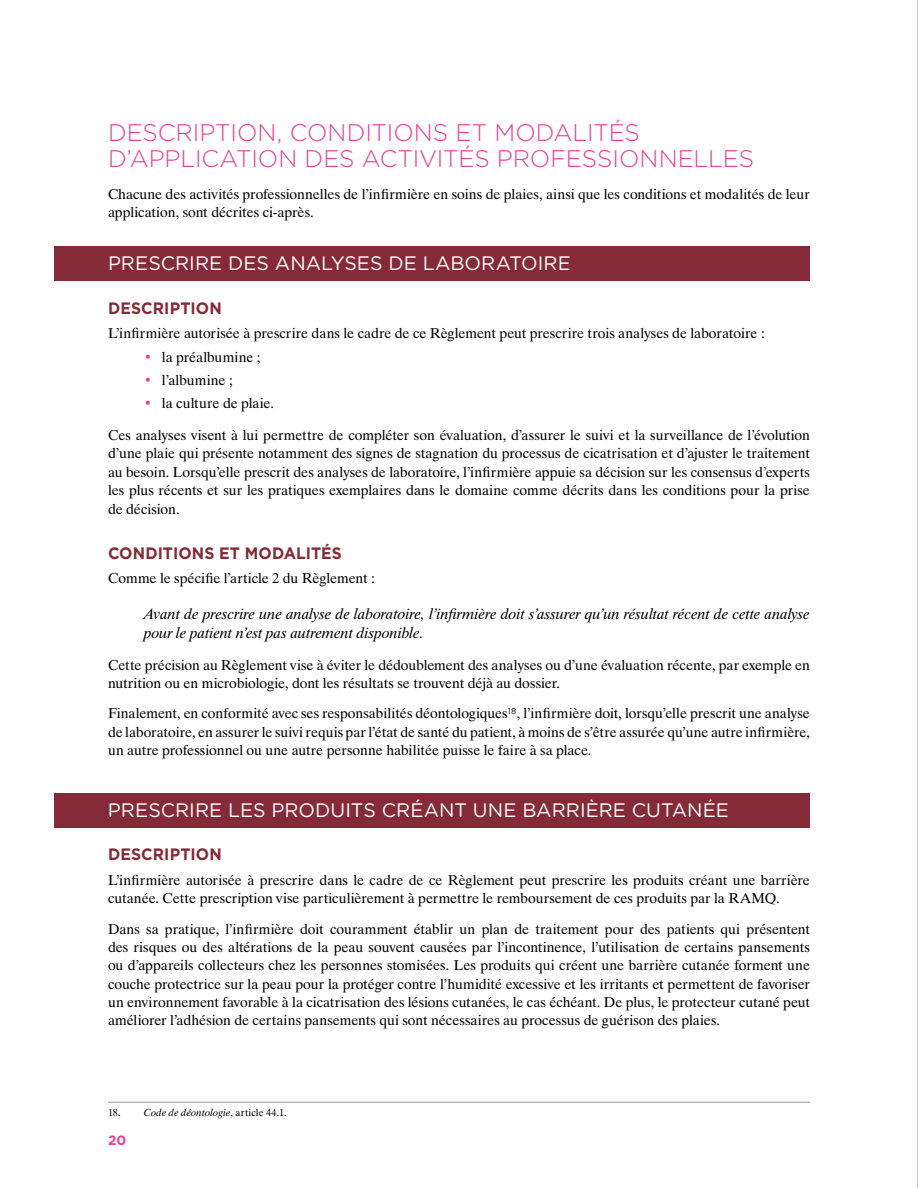
<style>
.page{position:relative;width:918px;height:1188px;background:#fff}
.page>*{position:absolute;margin:0;border:0;box-sizing:border-box;transform-origin:0 0}
.t1{font:300 24px/25.5px "Gotham HTF";letter-spacing:-.005em;color:#e64097}
.t2{font:19.5px "Gotham HTF";letter-spacing:.005em;color:#fff}
.t3{font:700 16.5px "Gotham HTF";letter-spacing:.01em;color:#842b37;scale:.95 1}
.t4{font:italic 15px/18.3px "Dutch 801 BT";color:#000}
.t5{font:14.25px/18.3px "Dutch 801 BT";letter-spacing:-.005em;color:#000}
.t6{font:14.25px "Dutch 801 BT";letter-spacing:.015em;color:#000}
.t7{font:700 13.5px "Gotham HTF";color:#e64097}
.t8{font:italic 10.2px "Dutch 801 BT";letter-spacing:.015em;color:#000}
.s1{color:#e64097}
.s2{font-style:normal}
</style>
<div class="page">
<div style="left:54px;top:246px;width:756px;height:35px;background:#842b37"></div>
<div style="left:54px;top:793px;width:756px;height:34px;background:#842b37"></div>
<hr style="left:108px;top:1102px;width:702px;height:1px;background:#939598">
<hr style="left:917px;top:0;width:1px;height:1188px;background:#bcbec0">
<h1 class="t1" style="left:108px;top:120px;width:648px">DESCRIPTION, CONDITIONS ET MODALITÉS<br>D’APPLICATION DES ACTIVITÉS PROFESSIONNELLES</h1>
<p class="t5" style="left:108px;top:185px;width:703px">Chacune des activités professionnelles de l’infirmière en soins de plaies, ainsi que les conditions et modalités de leur application, sont décrites ci-après.</p>
<h2 class="t2" style="left:108px;top:252px;width:464px">PRESCRIRE DES ANALYSES DE LABORATOIRE</h2>
<p class="t3" style="left:108px;top:298px;width:121px">DESCRIPTION</p>
<p class="t5" style="left:108px;top:324px;width:658px">L’infirmière autorisée à prescrire dans le cadre de ce Règlement peut prescrire trois analyses de laboratoire :</p>
<p class="t5" style="left:144px;top:348px;width:118px"><span class="s1">•</span> la préalbumine ;</p>
<p class="t6" style="left:144px;top:372px;width:91px"><span class="s1">•</span> l’albumine ;</p>
<p class="t5" style="left:144px;top:394px;width:132px"><span class="s1">•</span> la culture de plaie.</p>
<p class="t5" style="left:108px;top:426px;width:704px;text-align:justify">Ces analyses visent à lui permettre de compléter son évaluation, d’assurer le suivi et la surveillance de l’évolution d’une plaie qui présente notamment des signes de stagnation du processus de cicatrisation et d’ajuster le traitement au besoin. Lorsqu’elle prescrit des analyses de laboratoire, l’infirmière appuie sa décision sur les consensus d’experts les plus récents et sur les pratiques exemplaires dans le domaine comme décrits dans les conditions pour la prise de décision.</p>
<p class="t3" style="left:108px;top:543px;width:248px">CONDITIONS ET MODALITÉS</p>
<p class="t5" style="left:108px;top:569px;width:269px">Comme le spécifie l’article 2 du Règlement :</p>
<p class="t4" style="left:144px;top:605px;width:667px">Avant de prescrire une analyse de laboratoire, l’infirmière doit s’assurer qu’un résultat récent de cette analyse pour le patient n’est pas autrement disponible.</p>
<p class="t5" style="left:108px;top:655px;width:704px">Cette précision au Règlement vise à éviter le dédoublement des analyses ou d’une évaluation récente, par exemple en nutrition ou en microbiologie, dont les résultats se trouvent déjà au dossier.</p>
<p class="t5" style="left:108px;top:704px;width:704px;text-align:justify">Finalement, en conformité avec ses responsabilités déontologiques<sup>18</sup>, l’infirmière doit, lorsqu’elle prescrit une analyse de laboratoire, en assurer le suivi requis par l’état de santé du patient, à moins de s’être assurée qu’une autre infirmière, un autre professionnel ou une autre personne habilitée puisse le faire à sa place.</p>
<h2 class="t2" style="left:108px;top:799px;width:622px">PRESCRIRE LES PRODUITS CRÉANT UNE BARRIÈRE CUTANÉE</h2>
<p class="t3" style="left:108px;top:845px;width:121px">DESCRIPTION</p>
<p class="t5" style="left:108px;top:871px;width:703px">L’infirmière autorisée à prescrire dans le cadre de ce Règlement peut prescrire les produits créant une barrière cutanée. Cette prescription vise particulièrement à permettre le remboursement de ces produits par la RAMQ.</p>
<p class="t5" style="left:108px;top:919px;width:704px;text-align:justify">Dans sa pratique, l’infirmière doit couramment établir un plan de traitement pour des patients qui présentent des risques ou des altérations de la peau souvent causées par l’incontinence, l’utilisation de certains pansements ou d’appareils collecteurs chez les personnes stomisées. Les produits qui créent une barrière cutanée forment une couche protectrice sur la peau pour la protéger contre l’humidité excessive et les irritants et permettent de favoriser un environnement favorable à la cicatrisation des lésions cutanées, le cas échéant. De plus, le protecteur cutané peut améliorer l’adhésion de certains pansements qui sont nécessaires au processus de guérison des plaies.</p>
<p class="t8" style="left:108px;top:1106px;width:180px"><span class="s2">18.</span> Code de déontologie<span class="s2">, article 44.1.</span></p>
<p class="t7" style="left:108px;top:1133px;width:20px">20</p>
</div>
